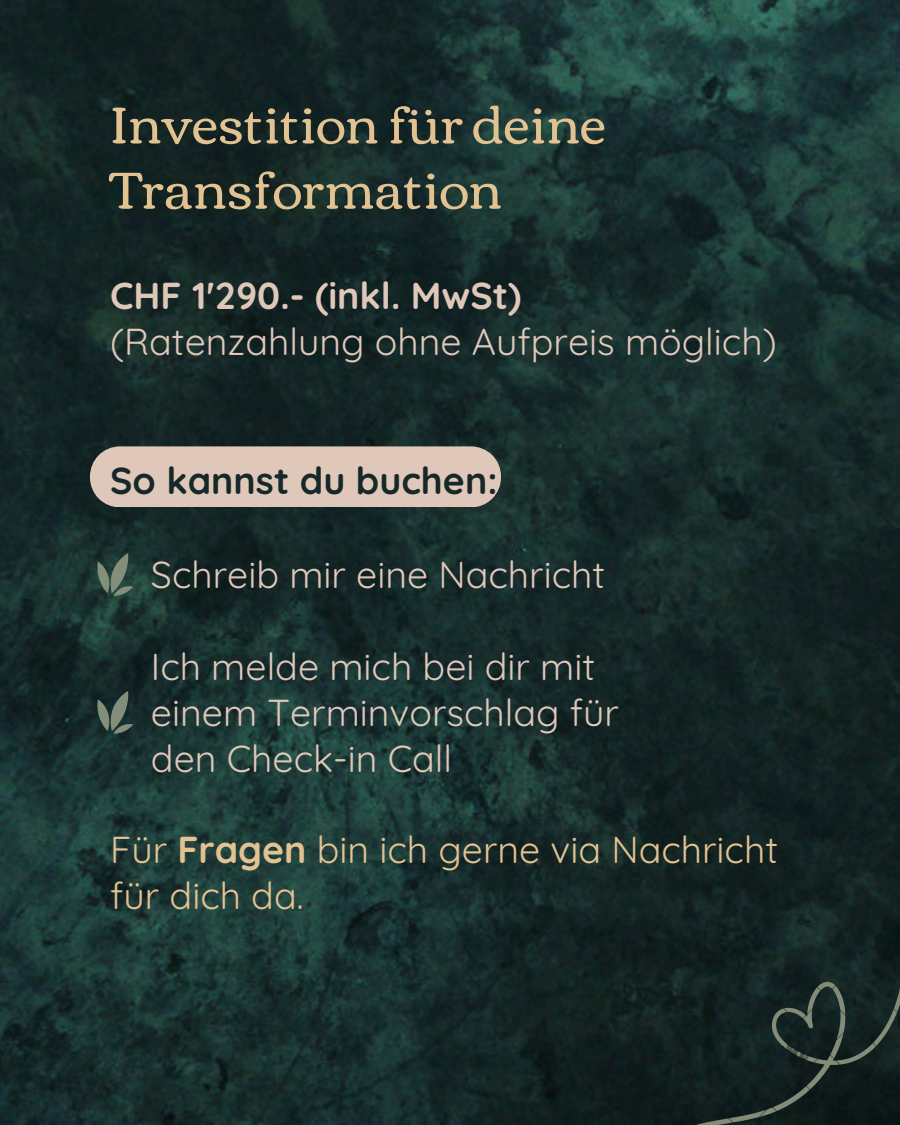
<style>
.page{position:relative;width:900px;height:1125px;background:#fff}
.page>*{position:absolute;margin:0;border:0;box-sizing:border-box;transform-origin:0 0}
.t1{font:52.5px/65.2px "Corben";color:#e3c292}
.t2{font:37.5px/46.2px "Quicksand";color:#dfc8ba}
.t3{font:37.5px/46.2px "Quicksand";color:#e3c292}
.t4{font:700 37.5px "Quicksand";color:#dfc8ba}
.t5{font:700 37.5px "Quicksand";color:#172828}
.s1{font-weight:700}
</style>
<div class="page">
<img style="left:0;top:0;width:900px;height:1125px">
<div style="left:90px;top:446px;width:411px;height:61px;background:#dfc8ba"></div>
<svg style="left:96px;top:553px;width:37px;height:43px;background:#485e53"></svg>
<svg style="left:96px;top:691px;width:37px;height:43px;background:#43544c"></svg>
<img style="left:633px;top:920px;width:267px;height:205px">
<h2 class="t1" style="left:110px;top:93px;width:497px">Investition für deine<br>Transformation</h2>
<p class="t4" style="left:110px;top:272px;width:413px">CHF 1'290.- (inkl. MwSt)</p>
<h1 class="t2" style="left:110px;top:318px;width:668px">(Ratenzahlung ohne Aufpreis möglich)</h1>
<p class="t5" style="left:110px;top:456px;width:389px">So kannst du buchen:</p>
<p class="t2" style="left:151px;top:551px;width:456px">Schreib mir eine Nachricht</p>
<p class="t2" style="left:151px;top:643px;width:470px">Ich melde mich bei dir mit einem Terminvorschlag für den Check-in Call</p>
<p class="t3" style="left:110px;top:826px;width:669px">Für <span class="s1">Fragen</span> bin ich gerne via Nachricht für dich da.</p>
</div>
